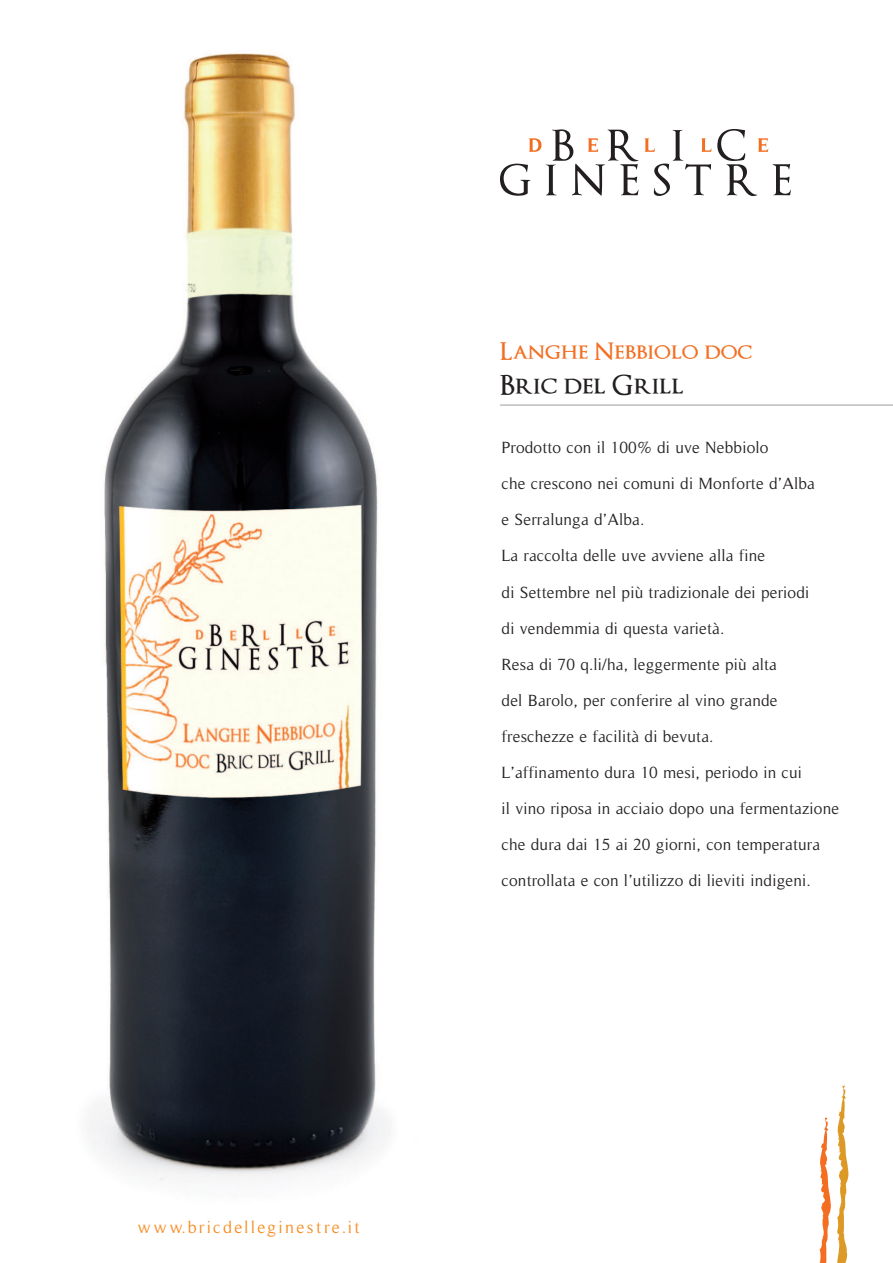
<style>
.page{position:relative;width:893px;height:1263px;background:#fff}
.page>*{position:absolute;margin:0;border:0;box-sizing:border-box;transform-origin:0 0}
.t1{font:600 27px "Optimus Princeps";color:#231f20}
.t2{font:600 24px "Optimus Princeps";color:#f36e21}
.t3{font:17.25px "Timeless";letter-spacing:.13em;color:#f68b1f}
.t4{font:16.5px/36px "Timeless";letter-spacing:.01em;color:#231f20}
</style>
<div class="page">
<img style="left:88px;top:53px;width:302px;height:1128px">
<svg style="left:500px;top:129px;width:291px;height:67px"></svg>
<svg style="left:819px;top:1085px;width:30px;height:178px"></svg>
<hr style="left:500px;top:404px;width:393px;height:2px;background:#bcbdc0">
<p class="t3" style="left:138px;top:1217px;width:223px">www.bricdelleginestre.it</p>
<h2 class="t2" style="left:500px;top:339px;width:254px">Langhe Nebbiolo doc</h2>
<h1 class="t1" style="left:500px;top:371px;width:185px">Bric del Grill</h1>
<p class="t4" style="left:502px;top:430px;width:339px">Prodotto con il 100% di uve Nebbiolo<br>che crescono nei comuni di Monforte d’Alba<br>e Serralunga d’Alba.<br>La raccolta delle uve avviene alla fine<br>di Settembre nel più tradizionale dei periodi<br>di vendemmia di questa varietà.<br>Resa di 70 q.li/ha, leggermente più alta<br>del Barolo, per conferire al vino grande freschezze e facilità di bevuta.<br>L’affinamento dura 10 mesi, periodo in cui<br>il vino riposa in acciaio dopo una fermentazione che dura dai 15 ai 20 giorni, con temperatura controllata e con l’utilizzo di lieviti indigeni.</p>
</div>
